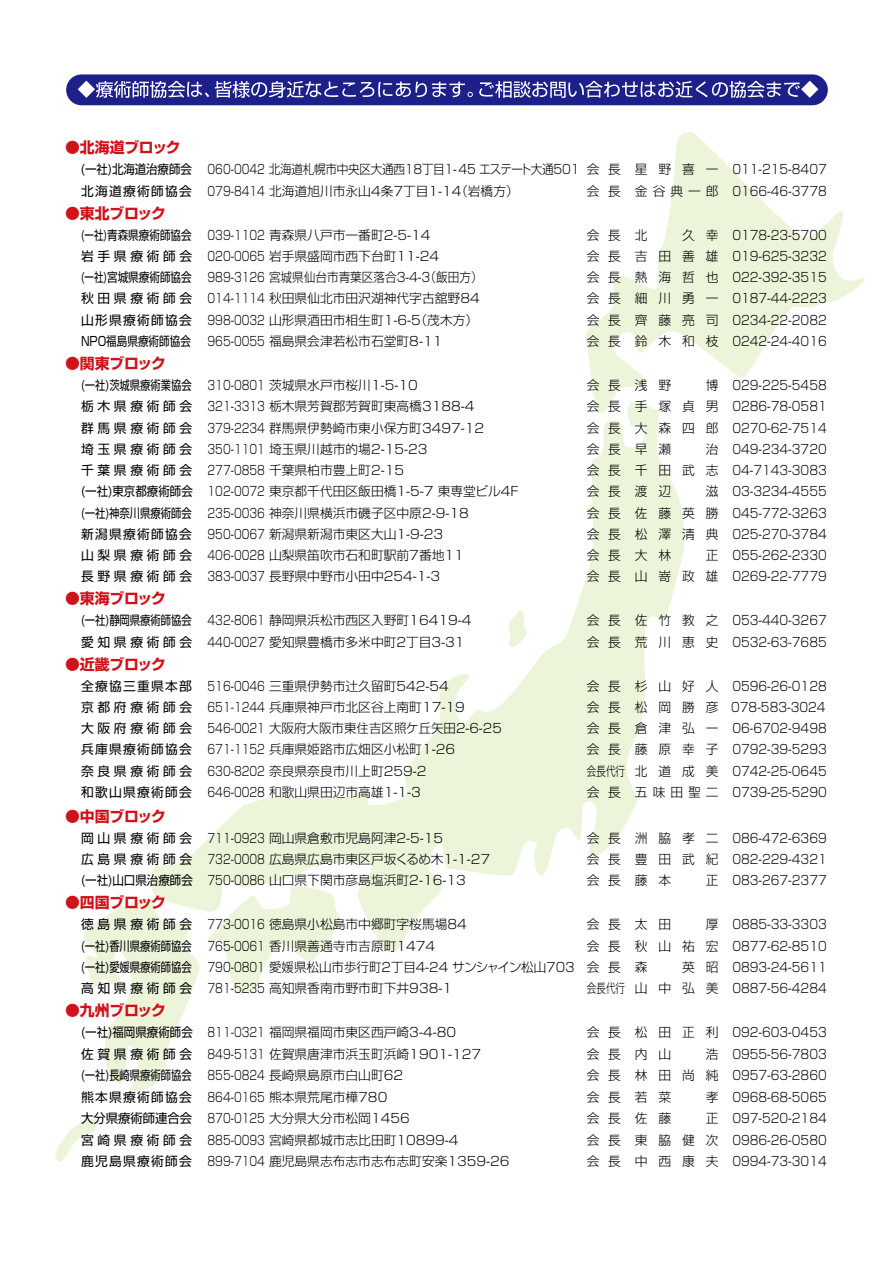
<style>
.page{position:relative;width:893px;height:1263px;background:#fff}
.page>*{position:absolute;margin:0;border:0;box-sizing:border-box;transform-origin:0 0}
.t1{font:14.85px "Shin Go Pro Bold 90 msp RKSJ H";letter-spacing:-.02em;color:#d0121b}
.t2{font:12.75px "Shin Go Pro Light 90 msp RKSJ H";color:#000;scale:.8 1}
.t3{font:12.75px "Shin Go Pro Light 90 msp RKSJ H";color:#000}
.t4{font:12.75px "Shin Go Pro Light 90 msp RKSJ H";letter-spacing:-.025em;color:#000;scale:.8 1}
.t5{font:12.75px "Shin Go Pro Light 90 msp RKSJ H";color:#000;scale:.75 1}
.t6{font:12.75px "Shin Go Pro Light 90 msp RKSJ H";color:#000;scale:.9 1}
.t7{font:12.75px "Shin Go Pro Regular 90 msp RKSJ H";color:#000;scale:.83 1}
.s1{font-family:"Shin Go Pro Regular 90 msp RKSJ H"}
</style>
<div class="page">
<svg style="left:585px;top:132px;width:280px;height:268px"></svg>
<svg style="left:151px;top:400px;width:534px;height:552px"></svg>
<svg style="left:208px;top:884px;width:137px;height:109px"></svg>
<svg style="left:84px;top:898px;width:116px;height:200px"></svg>
<svg style="left:506px;top:608px;width:26px;height:42px"></svg>
<svg style="left:55px;top:1118px;width:43px;height:44px"></svg>
<div style="left:66px;top:74px;width:762px;height:31px;background:#1d2088;border-radius:15px"></div>
<svg style="left:78px;top:81px;width:131px;height:17px"></svg>
<svg style="left:215px;top:81px;width:258px;height:17px"></svg>
<svg style="left:479px;top:81px;width:339px;height:17px"></svg>
<p class="t1" style="left:65px;top:142px;width:117px">●北海道ブロック</p>
<p class="t4" style="left:81px;top:165px;width:934px"><span class="s1">(一社)北海道治療師会</span> 060-0042 北海道札幌市中央区大通西18丁目1- 45 エステート大通501 会 長 星 野 喜 一 011-215-8407</p>
<p class="t2" style="left:81px;top:186px;width:549px"><span class="s1">北海道療術師協会</span> 079-8414 北海道旭川市永山4条7丁目1-14（岩橋方）</p>
<p class="t3" style="left:587px;top:186px;width:241px">会 長 金谷典一郎 0166-46-3778</p>
<p class="t1" style="left:65px;top:208px;width:102px">●東北ブロック</p>
<p class="t2" style="left:81px;top:230px;width:438px"><span class="s1">(一社)青森県療術師協会</span> 039-1102 青森県八戸市一番町2-5-14</p>
<p class="t3" style="left:587px;top:230px;width:241px">会 長 北 　 久 幸 0178-23-5700</p>
<p class="t2" style="left:81px;top:251px;width:449px"><span class="s1">岩手県療術師会</span> 020-0065 岩手県盛岡市西下台町11-24</p>
<p class="t3" style="left:587px;top:251px;width:241px">会 長 吉 田 善 雄 019-625-3232</p>
<p class="t2" style="left:81px;top:273px;width:503px"><span class="s1">(一社)宮城県療術師協会</span> 989-3126 宮城県仙台市青葉区落合3-4-3（飯田方）</p>
<p class="t3" style="left:587px;top:273px;width:241px">会 長 熱 海 哲 也 022-392-3515</p>
<p class="t2" style="left:81px;top:294px;width:500px"><span class="s1">秋田県療術師会</span> 014-1114 秋田県仙北市田沢湖神代字古舘野84</p>
<p class="t3" style="left:587px;top:294px;width:241px">会 長 細 川 勇 一 0187-44-2223</p>
<p class="t2" style="left:81px;top:315px;width:498px"><span class="s1">山形県療術師協会</span> 998-0032 山形県酒田市相生町1-6-5（茂木方）</p>
<p class="t6" style="left:732px;top:315px;width:106px">0234-22-2082</p>
<p class="t7" style="left:81px;top:336px;width:134px">NPO福島県療術師協会</p>
<p class="t2" style="left:208px;top:336px;width:295px">965-0055 福島県会津若松市石堂町8-11</p>
<p class="t3" style="left:587px;top:336px;width:133px">会 長 鈴木和枝</p>
<p class="t3" style="left:587px;top:315px;width:133px">会長 齊藤亮司</p>
<p class="t6" style="left:732px;top:336px;width:106px">0242-24-4016</p>
<p class="t1" style="left:65px;top:358px;width:102px">●関東ブロック</p>
<p class="t2" style="left:81px;top:380px;width:422px"><span class="s1">(一社)茨城県療術業協会</span> 310-0801 茨城県水戸市桜川1-5-10</p>
<p class="t3" style="left:587px;top:380px;width:241px">会 長 浅 野 　 博 029-225-5458</p>
<p class="t2" style="left:81px;top:402px;width:493px"><span class="s1">栃木県療術師会</span> 321-3313 栃木県芳賀郡芳賀町東高橋3188-4</p>
<p class="t3" style="left:587px;top:402px;width:241px">会 長 手 塚 貞 男 0286-78-0581</p>
<p class="t2" style="left:81px;top:423px;width:505px"><span class="s1">群馬県療術師会</span> 379-2234 群馬県伊勢崎市東小保方町3497-12</p>
<p class="t3" style="left:587px;top:423px;width:241px">会 長 大 森 四 郎 0270-62-7514</p>
<p class="t2" style="left:81px;top:444px;width:434px"><span class="s1">埼玉県療術師会</span> 350-1101 埼玉県川越市的場2-15-23</p>
<p class="t3" style="left:587px;top:444px;width:86px">会 長 早瀬</p>
<p class="t3" style="left:706px;top:444px;width:123px">治 049-234-3720</p>
<p class="t2" style="left:81px;top:465px;width:405px"><span class="s1">千葉県療術師会</span> 277-0858 千葉県柏市豊上町2-15</p>
<p class="t3" style="left:587px;top:465px;width:241px">会 長 千 田 武 志 04-7143-3083</p>
<p class="t2" style="left:81px;top:487px;width:551px"><span class="s1">(一社)東京都療術師会</span> 102-0072 東京都千代田区飯田橋1-5-7 東専堂ビル4Ｆ</p>
<p class="t3" style="left:587px;top:487px;width:241px">会 長 渡 辺 　 滋 03-3234-4555</p>
<p class="t2" style="left:81px;top:508px;width:486px"><span class="s1">(一社)神奈川県療術師会</span> 235-0036 神奈川県横浜市磯子区中原2-9-18</p>
<p class="t3" style="left:587px;top:508px;width:241px">会 長 佐 藤 英 勝 045-772-3263</p>
<p class="t2" style="left:81px;top:529px;width:454px"><span class="s1">新潟県療術師協会</span> 950-0067 新潟県新潟市東区大山1-9-23</p>
<p class="t3" style="left:587px;top:529px;width:241px">会 長 松 澤 清 典 025-270-3784</p>
<p class="t2" style="left:81px;top:550px;width:480px"><span class="s1">山梨県療術師会</span> 406-0028 山梨県笛吹市石和町駅前7番地11</p>
<p class="t3" style="left:587px;top:550px;width:86px">会 長 大林</p>
<p class="t3" style="left:706px;top:550px;width:123px">正 055-262-2330</p>
<p class="t2" style="left:81px;top:572px;width:450px"><span class="s1">長野県療術師会</span> 383-0037 長野県中野市小田中254-1-3</p>
<p class="t3" style="left:587px;top:572px;width:241px">会 長 山 嵜 政 雄 0269-22-7779</p>
<p class="t1" style="left:65px;top:593px;width:102px">●東海ブロック</p>
<p class="t2" style="left:81px;top:616px;width:489px"><span class="s1">(一社)静岡県療術師協会</span> 432-8061 静岡県浜松市西区入野町16419-4</p>
<p class="t3" style="left:587px;top:616px;width:241px">会 長 佐 竹 教 之 053-440-3267</p>
<p class="t2" style="left:81px;top:637px;width:481px"><span class="s1">愛知県療術師会</span> 440-0027 愛知県豊橋市多米中町2丁目3-31</p>
<p class="t3" style="left:587px;top:637px;width:241px">会 長 荒 川 恵 史 0532-63-7685</p>
<p class="t1" style="left:65px;top:659px;width:102px">●近畿ブロック</p>
<p class="t2" style="left:81px;top:681px;width:461px"><span class="s1">全療協三重県本部</span> 516-0046 三重県伊勢市辻久留町542-54</p>
<p class="t3" style="left:587px;top:681px;width:241px">会 長 杉 山 好 人 0596-26-0128</p>
<p class="t2" style="left:81px;top:702px;width:481px"><span class="s1">京都府療術師会</span> 651-1244 兵庫県神戸市北区谷上南町17-19</p>
<p class="t3" style="left:587px;top:702px;width:240px">会 長 松 岡 勝 彦 078-583-3024</p>
<p class="t2" style="left:81px;top:724px;width:527px"><span class="s1">大阪府療術師会</span> 546-0021 大阪府大阪市東住吉区照ケ丘矢田2-6-25</p>
<p class="t3" style="left:587px;top:724px;width:241px">会 長 倉 津 弘 一 06-6702-9498</p>
<p class="t2" style="left:81px;top:745px;width:469px"><span class="s1">兵庫県療術師協会</span> 671-1152 兵庫県姫路市広畑区小松町1-26</p>
<p class="t3" style="left:587px;top:745px;width:241px">会 長 藤 原 幸 子 0792-39-5293</p>
<p class="t2" style="left:81px;top:766px;width:433px"><span class="s1">奈良県療術師会</span> 630-8202 奈良県奈良市川上町259-2</p>
<p class="t5" style="left:587px;top:766px;width:321px">会長代行 北 道 成 美 0742-25-0645</p>
<p class="t2" style="left:81px;top:787px;width:426px"><span class="s1">和歌山県療術師会</span> 646-0028 和歌山県田辺市高雄1-1-3</p>
<p class="t3" style="left:587px;top:787px;width:241px">会 長 五味田聖二 0739-25-5290</p>
<p class="t1" style="left:65px;top:811px;width:102px">●中国ブロック</p>
<p class="t2" style="left:81px;top:833px;width:454px"><span class="s1">岡山県療術師会</span> 711-0923 岡山県倉敷市児島阿津2-5-15</p>
<p class="t3" style="left:587px;top:833px;width:241px">会 長 洲 脇 孝 二 086-472-6369</p>
<p class="t2" style="left:81px;top:855px;width:513px"><span class="s1">広島県療術師会</span> 732-0008 広島県広島市東区戸坂くるめ木1-1-27</p>
<p class="t3" style="left:587px;top:855px;width:241px">会 長 豊 田 武 紀 082-229-4321</p>
<p class="t2" style="left:81px;top:876px;width:482px"><span class="s1">(一社)山口県治療師会</span> 750-0086 山口県下関市彦島塩浜町2-16-13</p>
<p class="t3" style="left:587px;top:876px;width:241px">会 長 藤 本 　 正 083-267-2377</p>
<p class="t1" style="left:65px;top:897px;width:102px">●四国ブロック</p>
<p class="t2" style="left:81px;top:920px;width:484px"><span class="s1">徳島県療術師会</span> 773-0016 徳島県小松島市中郷町字桜馬場84</p>
<p class="t3" style="left:587px;top:920px;width:86px">会 長 太田</p>
<p class="t3" style="left:706px;top:920px;width:123px">厚 0885-33-3303</p>
<p class="t2" style="left:81px;top:941px;width:444px"><span class="s1">(一社)香川県療術師協会</span> 765-0061 香川県善通寺市吉原町1474</p>
<p class="t3" style="left:587px;top:941px;width:241px">会 長 秋 山 祐 宏 0877-62-8510</p>
<p class="t2" style="left:81px;top:962px;width:934px"><span class="s1">(一社)愛媛県療術師協会</span> 790-0801 愛媛県松山市歩行町2丁目4-24 サンシャイン松山703 会 長 森 　 英 昭 0893-24-5611</p>
<p class="t2" style="left:81px;top:984px;width:465px"><span class="s1">高知県療術師会</span> 781-5235 高知県香南市野市町下井938-1</p>
<p class="t5" style="left:587px;top:984px;width:321px">会長代行 山 中 弘 美 0887-56-4284</p>
<p class="t1" style="left:65px;top:1005px;width:102px">●九州ブロック</p>
<p class="t2" style="left:81px;top:1028px;width:470px"><span class="s1">(一社)福岡県療術師会</span> 811-0321 福岡県福岡市東区西戸崎3-4-80</p>
<p class="t3" style="left:587px;top:1028px;width:241px">会 長 松 田 正 利 092-603-0453</p>
<p class="t2" style="left:81px;top:1049px;width:501px"><span class="s1">佐賀県療術師会</span> 849-5131 佐賀県唐津市浜玉町浜崎1901-127</p>
<p class="t3" style="left:587px;top:1049px;width:241px">会 長 内 山 　 浩 0955-56-7803</p>
<p class="t2" style="left:81px;top:1070px;width:404px"><span class="s1">(一社)長崎県療術師協会</span> 855-0824 長崎県島原市白山町62</p>
<p class="t3" style="left:587px;top:1070px;width:241px">会 長 林 田 尚 純 0957-63-2860</p>
<p class="t2" style="left:81px;top:1092px;width:384px"><span class="s1">熊本県療術師協会</span> 864-0165 熊本県荒尾市樺780</p>
<p class="t3" style="left:587px;top:1092px;width:86px">会 長 若菜</p>
<p class="t3" style="left:706px;top:1092px;width:123px">孝 0968-68-5065</p>
<p class="t2" style="left:81px;top:1114px;width:412px"><span class="s1">大分県療術師連合会</span> 870-0125 大分県大分市松岡1456</p>
<p class="t3" style="left:587px;top:1114px;width:241px">会 長 佐 藤 　 正 097-520-2184</p>
<p class="t2" style="left:81px;top:1135px;width:473px"><span class="s1">宮崎県療術師会</span> 885-0093 宮崎県都城市志比田町10899-4</p>
<p class="t3" style="left:587px;top:1135px;width:241px">会 長 東 脇 健 次 0986-26-0580</p>
<p class="t2" style="left:81px;top:1156px;width:537px"><span class="s1">鹿児島県療術師会</span> 899-7104 鹿児島県志布志市志布志町安楽1359-26</p>
<p class="t3" style="left:587px;top:1156px;width:241px">会 長 中 西 康 夫 0994-73-3014</p>
</div>
